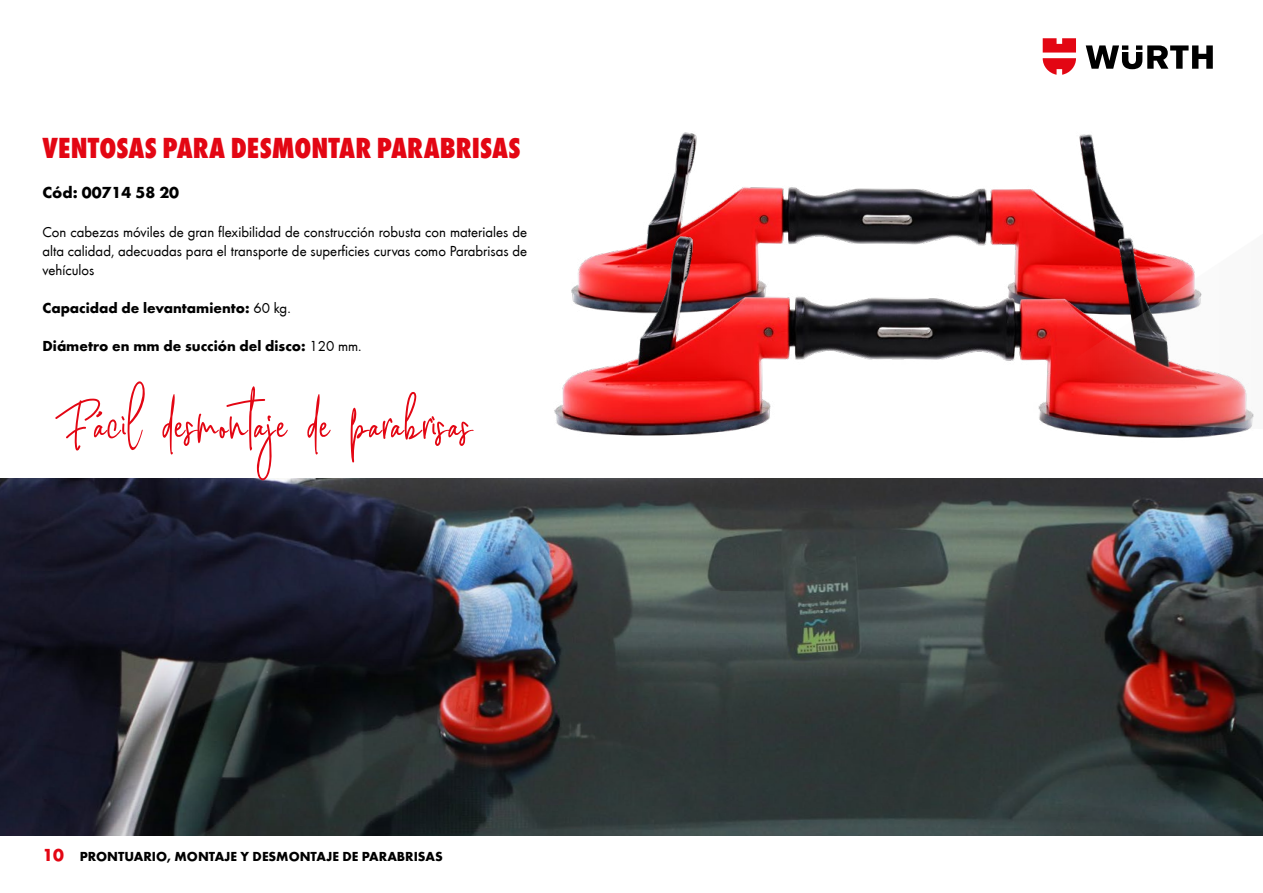
<style>
.page{position:relative;width:1263px;height:893px;background:#fff}
.page>*{position:absolute;margin:0;border:0;box-sizing:border-box;transform-origin:0 0}
.t1{font:62.25px "Pink Script";letter-spacing:.015em;color:#e30613}
.t2{font:800 condensed 30px "Wuerth";color:#e30613}
.t3{font:700 16.5px "Wuerth";color:#000}
.t4{font:15px/19.2px "Wuerth";color:#000;text-align:justify}
.t5{font:700 15px "Wuerth";color:#000}
.t6{font:700 13.5px "Wuerth";color:#000}
.s1{font-weight:400}
.s2{font-size:18px;color:#e30613}
</style>
<div class="page">
<svg style="left:1086px;top:45px;width:127px;height:24px"></svg>
<svg style="left:1043px;top:38px;width:33px;height:37px"></svg>
<img style="left:0;top:478px;width:1263px;height:358px">
<img style="left:651px;top:132px;width:416px;height:89px">
<img style="left:554px;top:221px;width:513px;height:215px">
<svg style="left:1067px;top:134px;width:187px;height:304px"></svg>
<h2 class="t2" style="left:43px;top:127px;width:479px">VENTOSAS PARA DESMONTAR PARABRISAS</h2>
<p class="t3" style="left:43px;top:181px;width:138px">Cód: 00714 58 20</p>
<p class="t4" style="left:43px;top:221px;width:486px">Con cabezas móviles de gran flexibilidad de construcción robusta con materiales de alta calidad, adecuadas para el transporte de superficies curvas como Parabrisas de vehículos</p>
<p class="t5" style="left:43px;top:297px;width:250px">Capacidad de levantamiento: <span class="s1">60 kg.</span></p>
<p class="t5" style="left:43px;top:335px;width:321px">Diámetro en mm de succión del disco: <span class="s1">120 mm.</span></p>
<h1 class="t1" style="left:55px;top:387px;width:419px">Fácil desmontaje de parabrisas</h1>
<p class="t6" style="left:43px;top:846px;width:402px"><span class="s2">10</span> PRONTUARIO, MONTAJE Y DESMONTAJE DE PARABRISAS</p>
</div>
